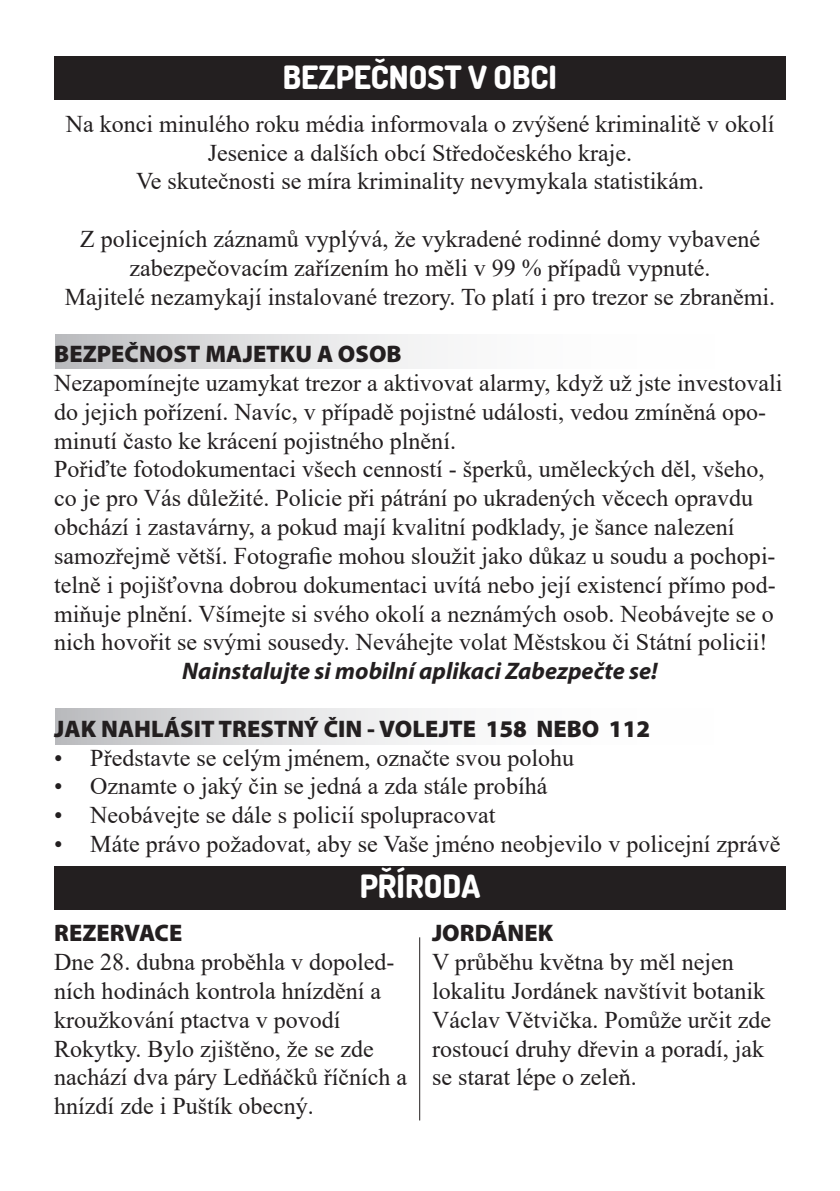
<style>
.page{position:relative;width:840px;height:1191px;background:#fff}
.page>*{position:absolute;margin:0;border:0;box-sizing:border-box;transform-origin:0 0}
.t1{font:800 32px "Dosis";color:#fff}
.t2{font:24px/28.8px "Times New Roman";color:#231f20}
.t3{font:900 24px "Myriad Pro";color:#231f20}
.t4{font:italic 700 24px "Myriad Pro";color:#231f20}
</style>
<div class="page">
<svg style="left:55px;top:334px;width:382px;height:35px"></svg>
<svg style="left:55px;top:708px;width:381px;height:37px"></svg>
<div style="left:54px;top:56px;width:731px;height:44px;background:#231f20"></div>
<div style="left:54px;top:865px;width:731px;height:44px;background:#231f20"></div>
<hr style="left:419px;top:937px;width:1px;height:183px;background:#231f20">
<p class="t1" style="left:283px;top:57px;width:275px">BEZPEČNOST V OBCI</p>
<p class="t2" style="left:66px;top:108px;width:709px;text-align:center">Na konci minulého roku média informovala o zvýšené kriminalitě v okolí<br>Jesenice a dalších obcí Středočeského kraje.</p>
<p class="t2" style="left:136px;top:166px;width:569px">Ve skutečnosti se míra kriminality nevymykala statistikám.</p>
<p class="t2" style="left:80px;top:224px;width:681px;text-align:center">Z policejních záznamů vyplývá, že vykradené rodinné domy vybavené zabezpečovacím zařízením ho měli v 99 % případů vypnuté.</p>
<p class="t2" style="left:65px;top:281px;width:711px">Majitelé nezamykají instalované trezory. To platí i pro trezor se zbraněmi.</p>
<p class="t3" style="left:54px;top:340px;width:349px">BEZPEČNOST MAJETKU A OSOB</p>
<p class="t2" style="left:54px;top:368px;width:729px">Nezapomínejte uzamykat trezor a aktivovat alarmy, když už jste investovali do jejich pořízení. Navíc, v případě pojistné události, vedou zmíněná opo&shy;minutí často ke krácení pojistného plnění.</p>
<p class="t2" style="left:54px;top:454px;width:722px">Pořiďte fotodokumentaci všech cenností - šperků, uměleckých děl, všeho, co je pro Vás důležité. Policie při pátrání po ukradených věcech opravdu obchází i zastavárny, a pokud mají kvalitní podklady, je šance nalezení samozřejmě větší. Fotografie mohou sloužit jako důkaz u soudu a pochopi&shy;telně i pojišťovna dobrou dokumentaci uvítá nebo její existencí přímo pod&shy;miňuje plnění. Všímejte si svého okolí a neznámých osob. Neobávejte se o nich hovořit se svými sousedy. Neváhejte volat Městskou či Státní policii!</p>
<p class="t4" style="left:182px;top:658px;width:476px">Nainstalujte si mobilní aplikaci Zabezpečte se!</p>
<p class="t3" style="left:54px;top:715px;width:597px">JAK NAHLÁSIT TRESTNÝ ČIN - VOLEJTE 158 NEBO 112</p>
<p class="t2" style="left:54px;top:742px;width:521px">• Představte se celým jménem, označte svou polohu</p>
<p class="t2" style="left:54px;top:771px;width:494px">• Oznamte o jaký čin se jedná a zda stále probíhá</p>
<p class="t2" style="left:54px;top:800px;width:442px">• Neobávejte se dále s policií spolupracovat</p>
<p class="t2" style="left:54px;top:828px;width:727px">• Máte právo požadovat, aby se Vaše jméno neobjevilo v policejní zprávě</p>
<p class="t1" style="left:359px;top:866px;width:122px">PŘÍRODA</p>
<p class="t3" style="left:54px;top:919px;width:129px">REZERVACE</p>
<p class="t2" style="left:54px;top:947px;width:341px">Dne 28. dubna proběhla v dopoled&shy;ních hodinách kontrola hnízdění a kroužkování ptactva v povodí</p>
<p class="t2" style="left:54px;top:1033px;width:354px">Rokytky. Bylo zjištěno, že se zde nachází dva páry Ledňáčků říčních a hnízdí zde i Puštík obecný.</p>
<p class="t3" style="left:432px;top:919px;width:123px">JORDÁNEK</p>
<p class="t2" style="left:432px;top:947px;width:340px">V průběhu května by měl nejen lokalitu Jordánek navštívit botanik<br>Václav Větvička. Pomůže určit zde rostoucí druhy dřevin a poradí, jak se starat lépe o zeleň.</p>
</div>
